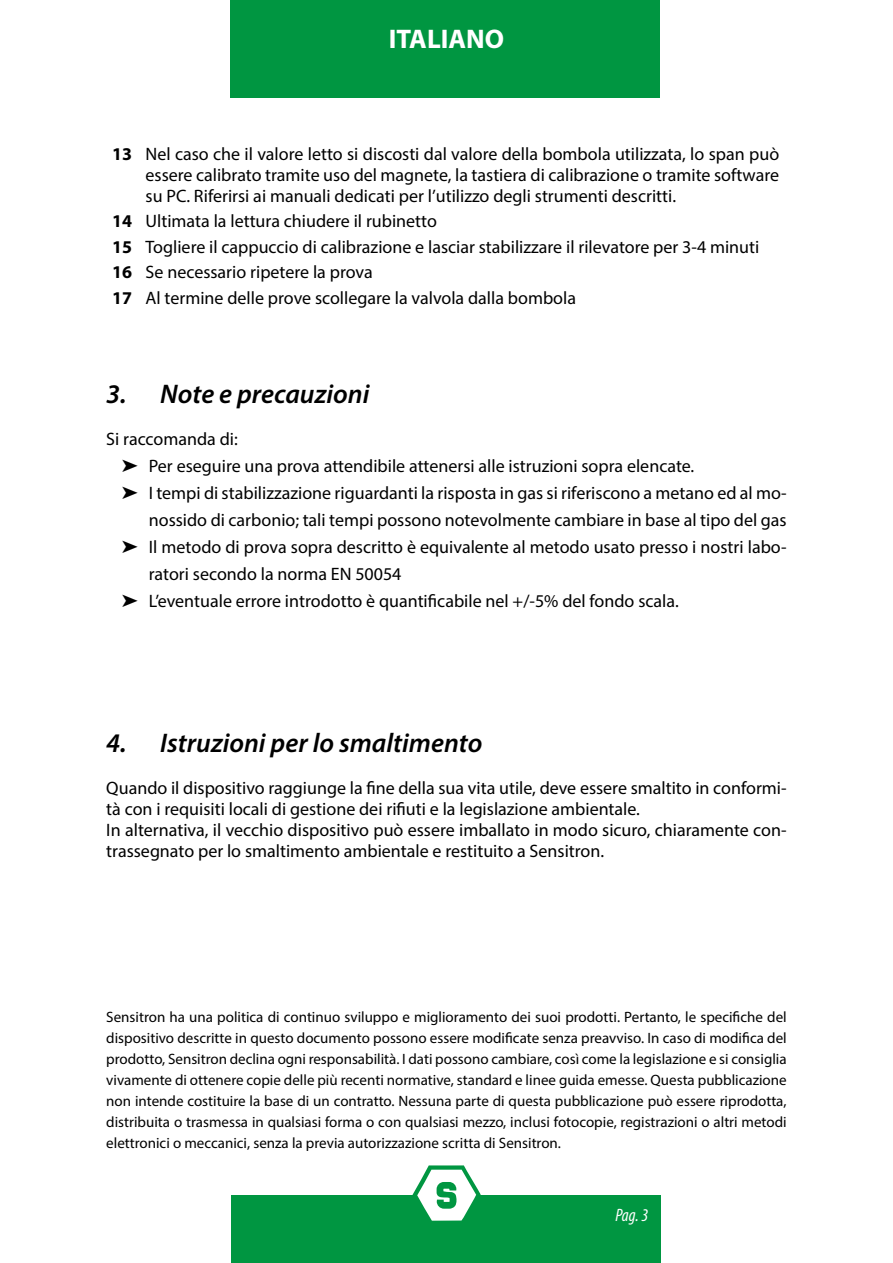
<style>
.page{position:relative;width:893px;height:1263px;background:#fff}
.page>*{position:absolute;margin:0;border:0;box-sizing:border-box;transform-origin:0 0}
.t1{font:italic 600 27px "Myriad Pro";color:#000}
.t2{font:700 27px "Myriad Pro";color:#fff}
.t3{font:18px/27px "Myriad Pro";color:#000}
.t4{font:italic condensed 18px "Myriad Pro";color:#fff}
.t5{font:15px/21px "Myriad Pro";color:#000;text-align:justify}
.s1{font-weight:700}
</style>
<div class="page">
<div style="left:232px;top:1195px;width:429px;height:68px;background:#009641"></div>
<div style="left:230px;top:0;width:430px;height:98px;background:#009641"></div>
<svg style="left:412px;top:1165px;width:69px;height:56px"></svg>
<h1 class="t2" style="left:389px;top:22px;width:117px">ITALIANO</h1>
<p class="t3" style="left:146px;top:143px;width:635px;line-height:21px;text-align:justify;text-indent:-33px"><span class="s1">13</span> Nel caso che il valore letto si discosti dal valore della bombola utilizzata, lo span può essere calibrato tramite uso del magnete, la tastiera di calibrazione o tramite software su PC. Riferirsi ai manuali dedicati per l’utilizzo degli strumenti descritti.</p>
<p class="t3" style="left:112px;top:208px;width:649px;line-height:25.5px"><span class="s1">14</span> Ultimata la lettura chiudere il rubinetto<br><span class="s1">15</span> Togliere il cappuccio di calibrazione e lasciar stabilizzare il rilevatore per 3-4 minuti <span class="s1">16</span> Se necessario ripetere la prova<br><span class="s1">17</span> Al termine delle prove scollegare la valvola dalla bombola</p>
<h1 class="t1" style="left:106px;top:377px;width:265px">3. Note e precauzioni</h1>
<p class="t3" style="left:149px;top:425px;width:639px;text-indent:-43px">Si raccomanda di:<br>Per eseguire una prova attendibile attenersi alle istruzioni sopra elencate.<br>I tempi di stabilizzazione riguardanti la risposta in gas si riferiscono a metano ed al mo&shy;nossido di carbonio; tali tempi possono notevolmente cambiare in base al tipo del gas Il metodo di prova sopra descritto è equivalente al metodo usato presso i nostri labo&shy;ratori secondo la norma EN 50054<br>L’eventuale errore introdotto è quantificabile nel +/-5% del fondo scala.</p>
<h1 class="t1" style="left:106px;top:725px;width:378px">4. Istruzioni per lo smaltimento</h1>
<p class="t3" style="left:106px;top:777px;width:682px;line-height:21px">Quando il dispositivo raggiunge la fine della sua vita utile, deve essere smaltito in conformi&shy;tà con i requisiti locali di gestione dei rifiuti e la legislazione ambientale.<br>In alternativa, il vecchio dispositivo può essere imballato in modo sicuro, chiaramente con&shy;trassegnato per lo smaltimento ambientale e restituito a Sensitron.</p>
<p class="t5" style="left:106px;top:1006px;width:682px">Sensitron ha una politica di continuo sviluppo e miglioramento dei suoi prodotti. Pertanto, le specifiche del dispositivo descritte in questo documento possono essere modificate senza preavviso. In caso di modifica del prodotto, Sensitron declina ogni responsabilità. I dati possono cambiare, così come la legislazione e si consiglia vivamente di ottenere copie delle più recenti normative, standard e linee guida emesse. Questa pubblicazione non intende costituire la base di un contratto. Nessuna parte di questa pubblicazione può essere riprodotta, distribuita o trasmessa in qualsiasi forma o con qualsiasi mezzo, inclusi fotocopie, registrazioni o altri metodi elettronici o meccanici, senza la previa autorizzazione scritta di Sensitron.</p>
<p class="t4" style="left:615px;top:1204px;width:35px">Pag. 3</p>
</div>
